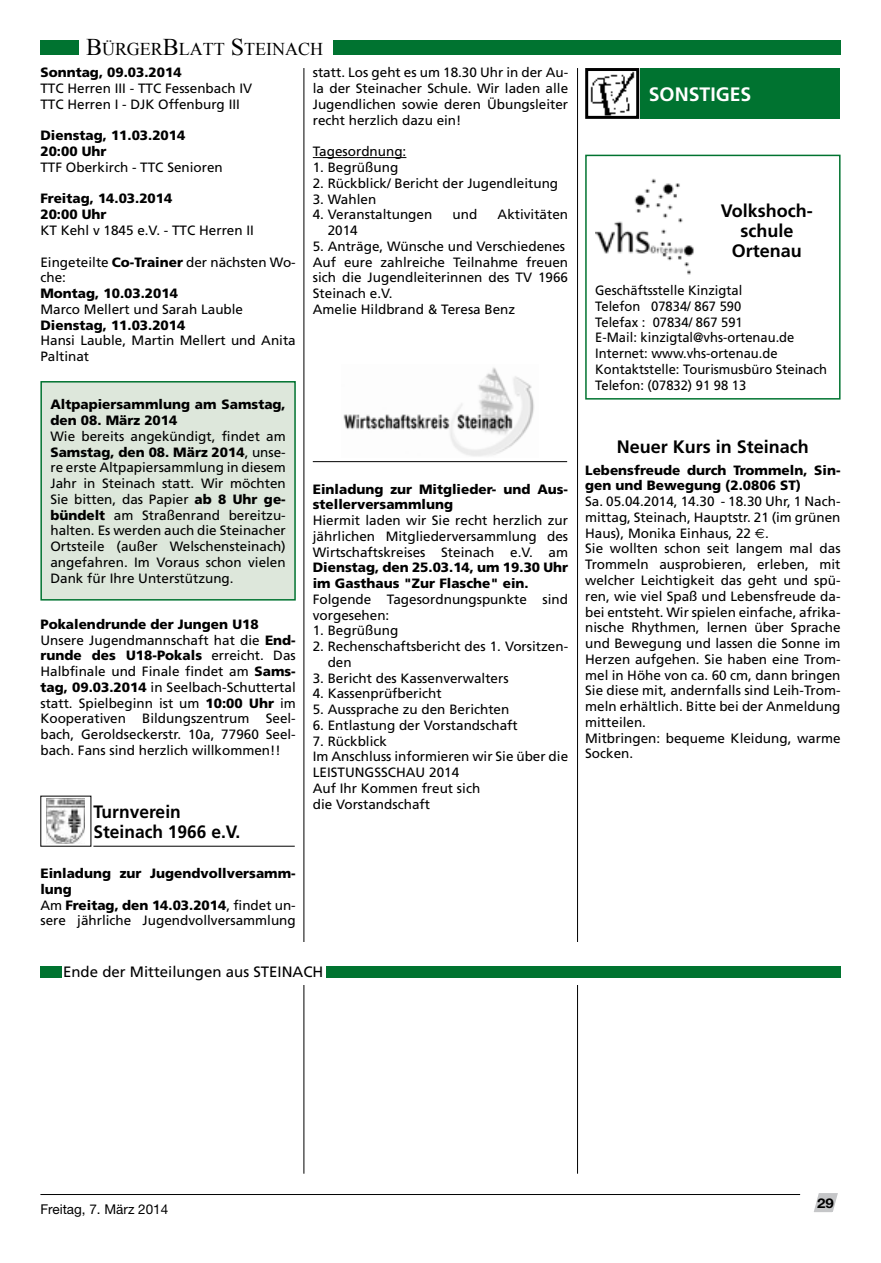
<style>
.page{position:relative;width:881px;height:1263px;background:#fff}
.page>*{position:absolute;margin:0;border:0;box-sizing:border-box;transform-origin:0 0}
.t1{font:700 19.35px "Frutiger";color:#fff}
.t2{font:700 18px/20.2px "Frutiger";color:#000}
.t3{font:18px "Times New Roman";color:#000}
.t4{font:15px "Frutiger";color:#000}
.t5{font:13.5px/15.8px "Frutiger";color:#000}
.t6{font:900 13.5px/15.8px "Frutiger";color:#000}
.t7{font:13.5px/15.8px "Frutiger";color:#000;scale:.96 1}
.t8{font:13.5px "Helvetica Neue";color:#000}
.t9{font:700 13.5px "Helvetica Neue";color:#000;scale:1.11 1}
.s1{font-size:24px}
.s2{font-weight:900}
.s3{font-weight:400}
.s4{font-family:"Euro Sig"}
</style>
<div class="page">
<svg style="left:814px;top:1193px;width:24px;height:19px"></svg>
<hr style="left:40px;top:1194px;width:759px;height:1px;background:#000">
<hr style="left:303px;top:68px;width:1px;height:1106px;background:#000">
<hr style="left:577px;top:68px;width:1px;height:1106px;background:#000">
<div style="left:40px;top:40px;width:39px;height:15px;background:#007330"></div>
<div style="left:332px;top:40px;width:508px;height:15px;background:#007330"></div>
<div style="left:41px;top:382px;width:254px;height:218px;background:#dde7db"></div>
<div style="left:40px;top:381px;width:256px;height:220px;border:2px solid #007330"></div>
<hr style="left:93px;top:846px;width:201px;height:1px;background:#000">
<img style="left:47px;top:798px;width:38px;height:46px">
<hr style="left:313px;top:157px;width:93px;height:1px;background:#000">
<hr style="left:313px;top:461px;width:254px;height:1px;background:#000">
<img style="left:343px;top:367px;width:191px;height:89px">
<div style="left:640px;top:68px;width:199px;height:51px;background:#007330"></div>
<img style="left:590px;top:72px;width:45px;height:43px">
<div style="left:585px;top:68px;width:54px;height:51px;border:3px solid #000"></div>
<img style="left:595px;top:178px;width:99px;height:97px">
<div style="left:585px;top:155px;width:255px;height:245px;border:2px solid #007330"></div>
<div style="left:40px;top:943px;width:800px;height:42px;background:#fff"></div>
<div style="left:40px;top:967px;width:22px;height:11px;background:#007330"></div>
<div style="left:326px;top:967px;width:514px;height:11px;background:#007330"></div>
<h2 class="t3" style="left:86px;top:37px;width:238px"><span class="s1">B</span>ÜRGER<span class="s1">B</span>LATT <span class="s1">S</span> TEINACH</h2>
<p class="t6" style="left:40px;top:65px;width:143px">Sonntag, 09.03.2014</p>
<p class="t5" style="left:40px;top:81px;width:213px">TTC Herren III - TTC Fessenbach IV<br>TTC Herren I - DJK Offenburg III</p>
<p class="t6" style="left:40px;top:128px;width:146px">Dienstag, 11.03.2014<br>20:00 Uhr</p>
<p class="t5" style="left:40px;top:159px;width:184px">TTF Oberkirch - TTC Senioren</p>
<p class="t6" style="left:40px;top:191px;width:133px">Freitag, 14.03.2014<br>20:00 Uhr</p>
<p class="t5" style="left:40px;top:222px;width:215px">KT Kehl v 1845 e.V. - TTC Herren II</p>
<p class="t5" style="left:40px;top:254px;width:257px">Eingeteilte <span class="s2">Co-Trainer</span> der nächsten Wo&shy;che:</p>
<p class="t6" style="left:40px;top:285px;width:139px">Montag, 10.03.2014</p>
<p class="t5" style="left:40px;top:301px;width:204px">Marco Mellert und Sarah Lauble</p>
<p class="t6" style="left:40px;top:317px;width:146px">Dienstag, 11.03.2014</p>
<p class="t5" style="left:40px;top:333px;width:257px">Hansi Lauble, Martin Mellert und Anita<br>Paltinat</p>
<p class="t6" style="left:50px;top:397px;width:237px">Altpapiersammlung am Samstag, den 08. März 2014</p>
<p class="t5" style="left:50px;top:428px;width:237px;text-align:justify">Wie bereits angekündigt, findet am <span class="s2">Samstag, den 08. März 2014</span>, unse&shy;re erste Altpapiersammlung in diesem Jahr in Steinach statt. Wir möchten Sie bitten, das Papier <span class="s2">ab 8 Uhr ge&shy;bündelt</span> am Straßenrand bereitzu&shy;halten. Es werden auch die Steinacher Ortsteile (außer Welschensteinach) angefahren. Im Voraus schon vielen Dank für Ihre Unterstützung.</p>
<p class="t5" style="left:40px;top:616px;width:257px"><span class="s2">Pokalendrunde der Jungen U18<br></span>Unsere Jugendmannschaft hat die <span class="s2">End&shy;runde des U18-Pokals</span> erreicht. Das Halbfinale und Finale findet am <span class="s2">Sams&shy;tag, 09.03.2014</span> in Seelbach-Schuttertal statt. Spielbeginn ist um <span class="s2">10:00 Uhr</span> im Kooperativen Bildungszentrum Seel&shy;bach, Geroldseckerstr. 10a, 77960 Seel&shy;bach. Fans sind herzlich willkommen!!</p>
<h2 class="t2" style="left:93px;top:802px;width:148px;line-height:19.4px">Turnverein<br>Steinach 1966 e.V.</h2>
<p class="t6" style="left:40px;top:865px;width:257px">Einladung zur Jugendvollversamm&shy;lung<br><span class="s3">Am</span> Freitag, den 14.03.2014<span class="s3">, findet un&shy;sere jährliche Jugendvollversammlung</span></p>
<p class="t5" style="left:313px;top:65px;width:257px;text-align:justify">statt. Los geht es um 18.30 Uhr in der Au&shy;la der Steinacher Schule. Wir laden alle Jugendlichen sowie deren Übungsleiter recht herzlich dazu ein!</p>
<p class="t5" style="left:313px;top:144px;width:95px">Tagesordnung:</p>
<p class="t5" style="left:313px;top:159px;width:87px">1. Begrüßung</p>
<p class="t5" style="left:313px;top:175px;width:247px">2. Rückblick/ Bericht der Jugendleitung</p>
<p class="t5" style="left:313px;top:191px;width:65px">3. Wahlen</p>
<p class="t5" style="left:313px;top:207px;width:121px">4. Veranstaltungen</p>
<p class="t5" style="left:452px;top:207px;width:26px">und</p>
<p class="t5" style="left:497px;top:207px;width:72px">Aktivitäten</p>
<p class="t5" style="left:327px;top:222px;width:32px">2014</p>
<p class="t5" style="left:313px;top:238px;width:257px">5. Anträge, Wünsche und Verschiedenes<br>Auf eure zahlreiche Teilnahme freuen sich die Jugendleiterinnen des TV 1966<br>Steinach e.V.<br>Amelie Hildbrand &amp; Teresa Benz</p>
<p class="t6" style="left:313px;top:481px;width:257px">Einladung zur Mitglieder- und Aus&shy;stellerversammlung</p>
<p class="t5" style="left:313px;top:512px;width:257px;text-align:justify">Hiermit laden wir Sie recht herzlich zur jährlichen Mitgliederversammlung des Wirtschaftskreises Steinach e.V. am</p>
<p class="t6" style="left:313px;top:559px;width:257px">Dienstag, den 25.03.14, um 19.30 Uhr im Gasthaus "Zur Flasche" ein.</p>
<p class="t5" style="left:313px;top:591px;width:257px">Folgende Tagesordnungspunkte sind vorgesehen:</p>
<p class="t5" style="left:313px;top:623px;width:87px">1. Begrüßung</p>
<p class="t5" style="left:327px;top:638px;width:242px;text-indent:-15px">2. Rechenschaftsbericht des 1. Vorsitzen&shy;den</p>
<p class="t5" style="left:313px;top:670px;width:197px">3. Bericht des Kassenverwalters</p>
<p class="t5" style="left:313px;top:686px;width:130px">4. Kassenprüfbericht</p>
<p class="t5" style="left:313px;top:701px;width:198px">5. Aussprache zu den Berichten</p>
<p class="t5" style="left:313px;top:717px;width:206px">6. Entlastung der Vorstandschaft</p>
<p class="t5" style="left:313px;top:733px;width:257px">7. Rückblick<br>Im Anschluss informieren wir Sie über die<br>LEISTUNGSSCHAU 2014<br>Auf Ihr Kommen freut sich<br>die Vorstandschaft</p>
<p class="t4" style="left:63px;top:963px;width:200px">Ende der Mitteilungen aus steinach</p>
<h1 class="t1" style="left:648px;top:83px;width:104px">SONSTIGES</h1>
<h2 class="t2" style="left:720px;top:200px;width:93px;text-align:center">Volkshoch&shy;schule<br>Ortenau</h2>
<p class="t7" style="left:595px;top:282px;width:243px">Geschäftsstelle Kinzigtal<br>Telefon 07834/ 867 590<br>Telefax : 07834/ 867 591<br>E-Mail: kinzigtal@vhs-ortenau.de<br>Internet: www.vhs-ortenau.de<br>Kontaktstelle: Tourismusbüro Steinach<br>Telefon: (07832) 91 98 13</p>
<h2 class="t2" style="left:616px;top:436px;width:194px">Neuer Kurs in Steinach</h2>
<p class="t6" style="left:585px;top:462px;width:257px">Lebensfreude durch Trommeln, Sin&shy;gen und Bewegung (2.0806 ST)</p>
<p class="t5" style="left:585px;top:493px;width:257px">Sa. 05.04.2014, 14.30 - 18.30 Uhr, 1 Nach&shy;mittag, Steinach, Hauptstr. 21 (im grünen Haus), Monika Einhaus, 22 <span class="s4">€</span>.<br>Sie wollten schon seit langem mal das Trommeln ausprobieren, erleben, mit welcher Leichtigkeit das geht und spü&shy;ren, wie viel Spaß und Lebensfreude da&shy;bei entsteht. Wir spielen einfache, afrika&shy;nische Rhythmen, lernen über Sprache und Bewegung und lassen die Sonne im Herzen aufgehen. Sie haben eine Trom&shy;mel in Höhe von ca. 60 cm, dann bringen Sie diese mit, andernfalls sind Leih-Trom&shy;meln erhältlich. Bitte bei der Anmeldung mitteilen.<br>Mitbringen: bequeme Kleidung, warme Socken.</p>
<p class="t8" style="left:40px;top:1201px;width:129px">Freitag, 7. März 2014</p>
<p class="t9" style="left:816px;top:1194px;width:17px">29</p>
</div>
